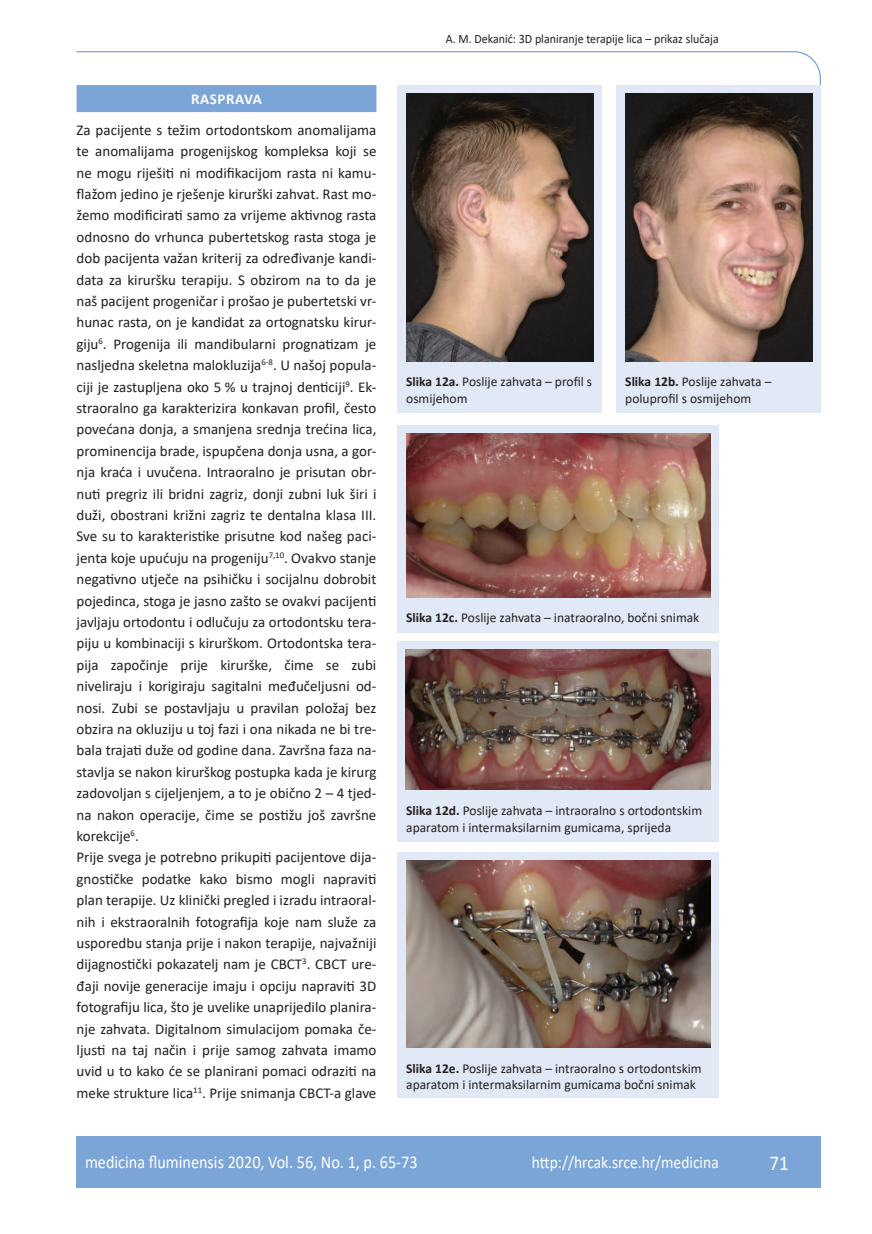
<style>
.page{position:relative;width:872px;height:1234px;background:#fff}
.page>*{position:absolute;margin:0;border:0;box-sizing:border-box;transform-origin:0 0}
.t1{font:21px "Calibri";color:#fff;scale:.9 1}
.t2{font:18px "Calibri";color:#fff;scale:.9 1}
.t3{font:17.25px "Calibri";color:#fff;scale:.9 1}
.osnovni_tekst{font:15px/21.5px "Calibri";color:#231f20;text-align:justify}
.naslov_ruler{font:700 15px "Calibri";letter-spacing:.04em;color:#fff}
.potpis_slika{font:13.5px/16.5px "Calibri";color:#231f20}
.glava{font:12.75px "Calibri";color:#231f20;scale:.94 1}
.s1{font-weight:700}
</style>
<div class="page">
<svg style="left:76px;top:51px;width:745px;height:275px"></svg>
<div style="left:77px;top:1135px;width:744px;height:51px;background:#7ca5d7"></div>
<div style="left:398px;top:85px;width:204px;height:327px;background:#e1e9f6"></div>
<img style="left:406px;top:94px;width:187px;height:267px">
<div style="left:617px;top:85px;width:204px;height:327px;background:#e1e9f6"></div>
<img style="left:625px;top:94px;width:187px;height:267px">
<div style="left:398px;top:425px;width:321px;height:207px;background:#e1e9f6"></div>
<img style="left:406px;top:434px;width:304px;height:163px">
<div style="left:398px;top:851px;width:321px;height:246px;background:#e1e9f6"></div>
<img style="left:406px;top:860px;width:304px;height:187px">
<div style="left:398px;top:641px;width:321px;height:200px;background:#e1e9f6"></div>
<img style="left:406px;top:649px;width:304px;height:140px">
<div style="left:77px;top:85px;width:299px;height:27px;background:#7ca5d7"></div>
<p class="naslov_ruler" style="left:191px;top:88px;width:72px">RASPRAVA</p>
<p class="osnovni_tekst" style="left:77px;top:119px;width:301px">Za pacijente s težim ortodontskom anomalijama te anomalijama progenijskog kompleksa koji se ne mogu riješiti ni modifikacijom rasta ni kamu&shy;flažom jedino je rješenje kirurški zahvat. Rast mo&shy;žemo modificirati samo za vrijeme aktivnog rasta odnosno do vrhunca pubertetskog rasta stoga je dob pacijenta važan kriterij za određivanje kandi&shy;data za kiruršku terapiju. S obzirom na to da je naš pacijent progeničar i prošao je pubertetski vr&shy;hunac rasta, on je kandidat za ortognatsku kirur&shy;giju<sup>6</sup>. Progenija ili mandibularni prognatizam je nasljedna skeletna malokluzija<sup>6-8</sup>. U našoj popula&shy;ciji je zastupljena oko 5 % u trajnoj denticiji<sup>9</sup>. Ek&shy;straoralno ga karakterizira konkavan profil, često povećana donja, a smanjena srednja trećina lica, prominencija brade, ispupčena donja usna, a gor&shy;nja kraća i uvučena. Intraoralno je prisutan obr&shy;nuti pregriz ili bridni zagriz, donji zubni luk širi i duži, obostrani križni zagriz te dentalna klasa III.<br>Sve su to karakteristike prisutne kod našeg paci&shy;jenta koje upućuju na progeniju<sup>7,10</sup>. Ovakvo stanje negativno utječe na psihičku i socijalnu dobrobit pojedinca, stoga je jasno zašto se ovakvi pacijenti javljaju ortodontu i odlučuju za ortodontsku tera&shy;piju u kombinaciji s kirurškom. Ortodontska tera&shy;pija započinje prije kirurške, čime se zubi niveliraju i korigiraju sagitalni međučeljusni od&shy;nosi. Zubi se postavljaju u pravilan položaj bez obzira na okluziju u toj fazi i ona nikada ne bi tre&shy;bala trajati duže od godine dana. Završna faza na&shy;stavlja se nakon kirurškog postupka kada je kirurg zadovoljan s cijeljenjem, a to je obično 2 – 4 tjed&shy;na nakon operacije, čime se postižu još završne korekcije<sup>6</sup>.</p>
<p class="osnovni_tekst" style="left:77px;top:846px;width:301px">Prije svega je potrebno prikupiti pacijentove dija&shy;gnostičke podatke kako bismo mogli napraviti plan terapije. Uz klinički pregled i izradu intraoral&shy;nih i ekstraoralnih fotografija koje nam služe za usporedbu stanja prije i nakon terapije, najvažniji dijagnostički pokazatelj nam je CBCT<sup>3</sup>. CBCT ure&shy;đaji novije generacije imaju i opciju napraviti 3D fotografiju lica, što je uvelike unaprijedilo planira&shy;nje zahvata. Digitalnom simulacijom pomaka če&shy;ljusti na taj način i prije samog zahvata imamo uvid u to kako će se planirani pomaci odraziti na meke strukture lica<sup>11</sup>. Prije snimanja CBCT-a glave</p>
<p class="glava" style="left:446px;top:29px;width:292px">A. M. Dekanić: 3D planiranje terapije lica – prikaz slučaja</p>
<p class="potpis_slika" style="left:406px;top:373px;width:187px"><span class="s1">Slika 12a.</span> Poslije zahvata – profil s osmijehom</p>
<p class="potpis_slika" style="left:625px;top:373px;width:148px"><span class="s1">Slika 12b.</span> Poslije zahvata – poluprofil s osmijehom</p>
<p class="potpis_slika" style="left:406px;top:609px;width:295px"><span class="s1">Slika 12c.</span> Poslije zahvata – inatraoralno, bočni snimak</p>
<p class="potpis_slika" style="left:406px;top:801px;width:297px"><span class="s1">Slika 12d.</span> Poslije zahvata – intraoralno s ortodontskim aparatom i intermaksilarnim gumicama, sprijeda</p>
<p class="potpis_slika" style="left:406px;top:1059px;width:297px"><span class="s1">Slika 12e.</span> Poslije zahvata – intraoralno s ortodontskim aparatom i intermaksilarnim gumicama bočni snimak</p>
<p class="t2" style="left:85px;top:1149px;width:371px">medicina fluminensis 2020, Vol. 56, No. 1, p. 65-73</p>
<p class="t3" style="left:532px;top:1150px;width:209px">http://hrcak.srce.hr/medicina</p>
<p class="t1" style="left:769px;top:1147px;width:23px">71</p>
</div>
